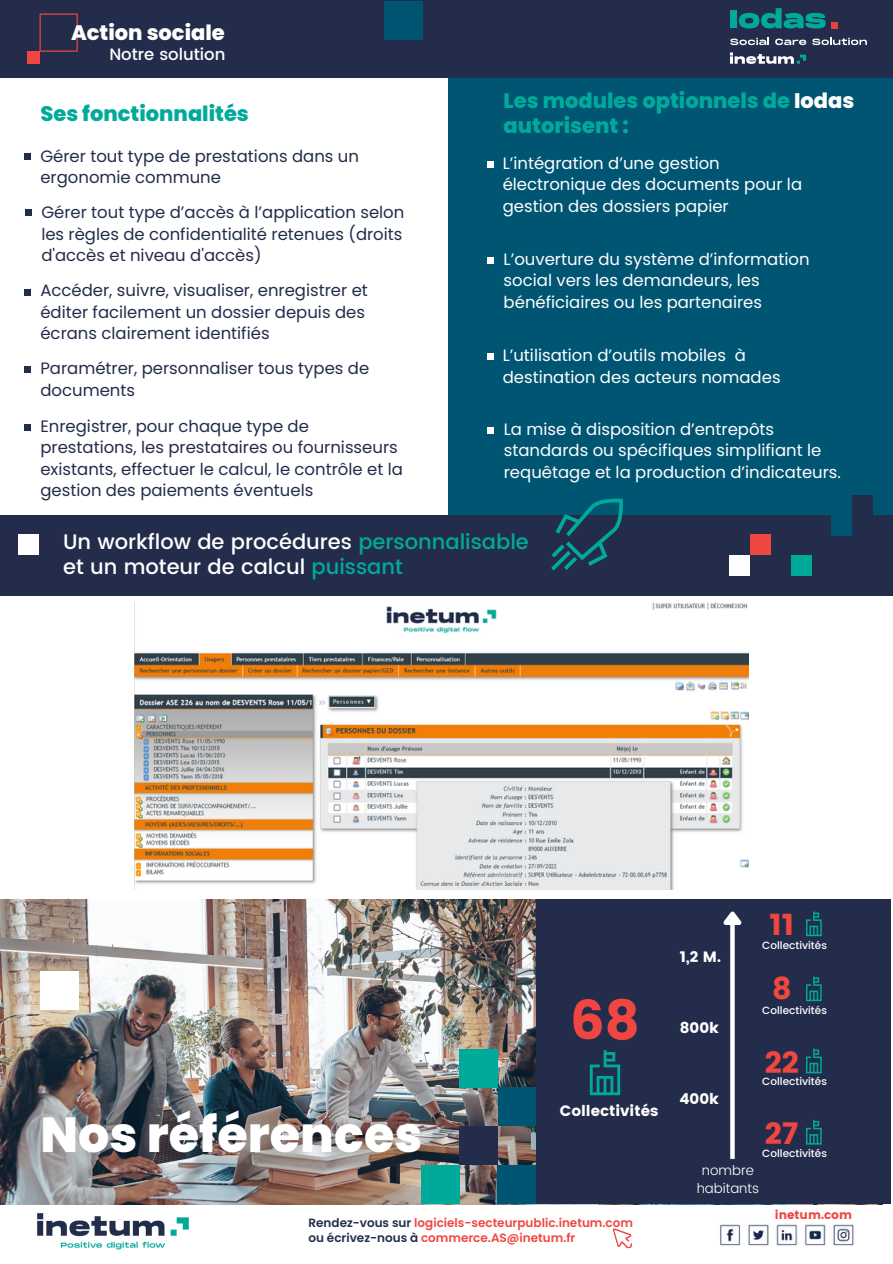
<style>
.page{position:relative;width:893px;height:1264px;background:#fff}
.page>*{position:absolute;margin:0;border:0;box-sizing:border-box;transform-origin:0 0}
.t1{font:54px "Poppins";color:#f04641}
.t2{font:800 49.2px "Poppins";color:#fff}
.t3{font:30px "Poppins";color:#f04641}
.t4{font:500 21px/24.8px "Poppins";color:#fff}
.t5{font:800 21px/24.8px "Poppins";color:#00aa9b}
.t6{font:800 21px "Poppins";color:#fff}
.t7{font:16.5px/21.3px "Poppins";color:#232d4b}
.t8{font:16.5px/21.3px "Poppins";color:#fff}
.t9{font:500 16.5px "Poppins";color:#fff}
.t10{font:15px "Poppins";color:#fff}
.t11{font:300 13.5px/18px "Poppins";color:#fff;text-align:center}
.t12{font:600 12px/15px "Poppins";color:#f04641}
.t13{font:12px "Poppins";color:#f04641}
.t14{font:500 10.5px "Poppins";color:#fff}
.s1{color:#fff}
.s2{color:#00aa9b}
.s3{color:#232d4b}
</style>
<div class="page">
<div style="left:448px;top:71px;width:444px;height:471px;background:#005573"></div>
<div style="left:0;top:0;width:892px;height:78px;background:#232d4b"></div>
<svg style="left:40px;top:14px;width:38px;height:38px"></svg>
<div style="left:27px;top:52px;width:13px;height:12px;background:#f04641"></div>
<div style="left:0;top:515px;width:892px;height:81px;background:#232d4b"></div>
<svg style="left:551px;top:498px;width:72px;height:72px"></svg>
<svg style="left:730px;top:52px;width:76px;height:12px"></svg>
<svg style="left:730px;top:38px;width:39px;height:7px"></svg>
<svg style="left:775px;top:39px;width:31px;height:6px"></svg>
<svg style="left:812px;top:38px;width:54px;height:7px"></svg>
<div style="left:730px;top:11px;width:7px;height:17px;background:#00aa9b"></div>
<svg style="left:739px;top:8px;width:86px;height:20px"></svg>
<svg style="left:831px;top:22px;width:6px;height:6px"></svg>
<div style="left:24px;top:153px;width:7px;height:6px;background:#232d4b"></div>
<div style="left:24px;top:289px;width:7px;height:7px;background:#232d4b"></div>
<div style="left:24px;top:366px;width:7px;height:7px;background:#232d4b"></div>
<div style="left:25px;top:209px;width:7px;height:7px;background:#232d4b"></div>
<div style="left:24px;top:424px;width:7px;height:6px;background:#232d4b"></div>
<div style="left:487px;top:161px;width:7px;height:7px;background:#fff"></div>
<div style="left:487px;top:427px;width:7px;height:7px;background:#fff"></div>
<div style="left:487px;top:257px;width:7px;height:7px;background:#fff"></div>
<div style="left:487px;top:353px;width:7px;height:6px;background:#fff"></div>
<img style="left:20px;top:1204px;width:186px;height:46px">
<svg style="left:612px;top:1228px;width:21px;height:21px"></svg>
<img style="left:720px;top:1224px;width:134px;height:22px">
<img style="left:134px;top:602px;width:614px;height:287px">
<img style="left:0;top:899px;width:536px;height:305px">
<div style="left:421px;top:1165px;width:38px;height:38px;background:#00aa9b"></div>
<div style="left:460px;top:1049px;width:38px;height:38px;background:#00aa9b"></div>
<div style="left:498px;top:1087px;width:39px;height:38px;background:#005573"></div>
<div style="left:460px;top:1126px;width:38px;height:38px;background:#232d4b"></div>
<div style="left:497px;top:1165px;width:39px;height:38px;background:#005573"></div>
<div style="left:536px;top:899px;width:354px;height:305px;background:#232d4b"></div>
<svg style="left:589px;top:1050px;width:31px;height:45px"></svg>
<svg style="left:806px;top:1119px;width:15px;height:25px"></svg>
<svg style="left:730px;top:929px;width:4px;height:229px"></svg>
<svg style="left:723px;top:911px;width:19px;height:18px"></svg>
<svg style="left:806px;top:1048px;width:15px;height:25px"></svg>
<svg style="left:806px;top:976px;width:15px;height:25px"></svg>
<svg style="left:806px;top:911px;width:15px;height:25px"></svg>
<div style="left:40px;top:971px;width:39px;height:38px;background:#fff"></div>
<div style="left:384px;top:1px;width:39px;height:38px;background:#005573"></div>
<div style="left:729px;top:555px;width:21px;height:20px;background:#fff"></div>
<div style="left:790px;top:555px;width:21px;height:20px;background:#00aa9b"></div>
<div style="left:750px;top:535px;width:20px;height:20px;background:#f04641"></div>
<div style="left:18px;top:535px;width:20px;height:20px;background:#fff"></div>
<div style="left:852px;top:495px;width:20px;height:22px;background:#232d4b"></div>
<div style="left:831px;top:513px;width:21px;height:23px;background:#005573"></div>
<p class="t6" style="left:71px;top:18px;width:155px">Action sociale</p>
<p class="t9" style="left:109px;top:44px;width:117px">Notre solution</p>
<p class="t5" style="left:40px;top:101px;width:210px">Ses fonctionnalités</p>
<p class="t7" style="left:40px;top:145px;width:320px">Gérer tout type de prestations dans un ergonomie commune</p>
<p class="t7" style="left:41px;top:202px;width:364px;text-align:justify">Gérer tout type d’accès à l’application selon les règles de confidentialité retenues (droits d'accès et niveau d'accès)</p>
<p class="t7" style="left:40px;top:280px;width:329px">Accéder, suivre, visualiser, enregistrer et éditer facilement un dossier depuis des écrans clairement identifiés</p>
<p class="t7" style="left:40px;top:358px;width:330px">Paramétrer, personnaliser tous types de documents</p>
<p class="t7" style="left:40px;top:415px;width:364px">Enregistrer, pour chaque type de prestations, les prestataires ou fournisseurs existants, effectuer le calcul, le contrôle et la gestion des paiements éventuels</p>
<p class="t5" style="left:503px;top:88px;width:352px">Les modules optionnels de <span class="s1">Iodas </span>autorisent :</p>
<p class="t8" style="left:502px;top:152px;width:301px">L’intégration d’une gestion électronique des documents pour la gestion des dossiers papier</p>
<p class="t8" style="left:503px;top:248px;width:307px">L’ouverture du système d’information social vers les demandeurs, les bénéficiaires ou les partenaires</p>
<p class="t8" style="left:502px;top:345px;width:279px">L’utilisation d’outils mobiles à destination des acteurs nomades</p>
<p class="t8" style="left:504px;top:418px;width:339px">La mise à disposition d’entrepôts standards ou spécifiques simplifiant le requêtage et la production d’indicateurs.</p>
<p class="t4" style="left:63px;top:530px;width:467px">Un workflow de procédures <span class="s2">personnalisable </span>et un moteur de calcul <span class="s2">puissant</span></p>
<h1 class="t1" style="left:570px;top:989px;width:71px">68</h1>
<h2 class="t2" style="left:40px;top:1100px;width:383px">Nos références</h2>
<p class="t10" style="left:560px;top:1101px;width:100px">Collectivités</p>
<p class="t12" style="left:308px;top:1215px;width:326px"><span class="s3">Rendez-vous sur</span> logiciels-secteurpublic.inetum.com <span class="s3">ou écrivez-nous à</span> commerce.AS@inetum.fr</p>
<p class="t10" style="left:679px;top:948px;width:42px">1,2 M.</p>
<p class="t10" style="left:679px;top:1019px;width:41px">800k</p>
<p class="t10" style="left:679px;top:1090px;width:41px">400k</p>
<h3 class="t3" style="left:769px;top:906px;width:27px">11</h3>
<p class="t14" style="left:762px;top:939px;width:66px">Collectivités</p>
<h3 class="t3" style="left:772px;top:971px;width:21px">8</h3>
<p class="t14" style="left:762px;top:1003px;width:66px">Collectivités</p>
<h3 class="t3" style="left:764px;top:1044px;width:36px">22</h3>
<p class="t14" style="left:762px;top:1075px;width:66px">Collectivités</p>
<h3 class="t3" style="left:764px;top:1115px;width:35px">27</h3>
<p class="t14" style="left:762px;top:1147px;width:66px">Collectivités</p>
<p class="t11" style="left:696px;top:1161px;width:64px">nombre habitants</p>
<p class="t13" style="left:774px;top:1207px;width:79px">inetum.com</p>
</div>
